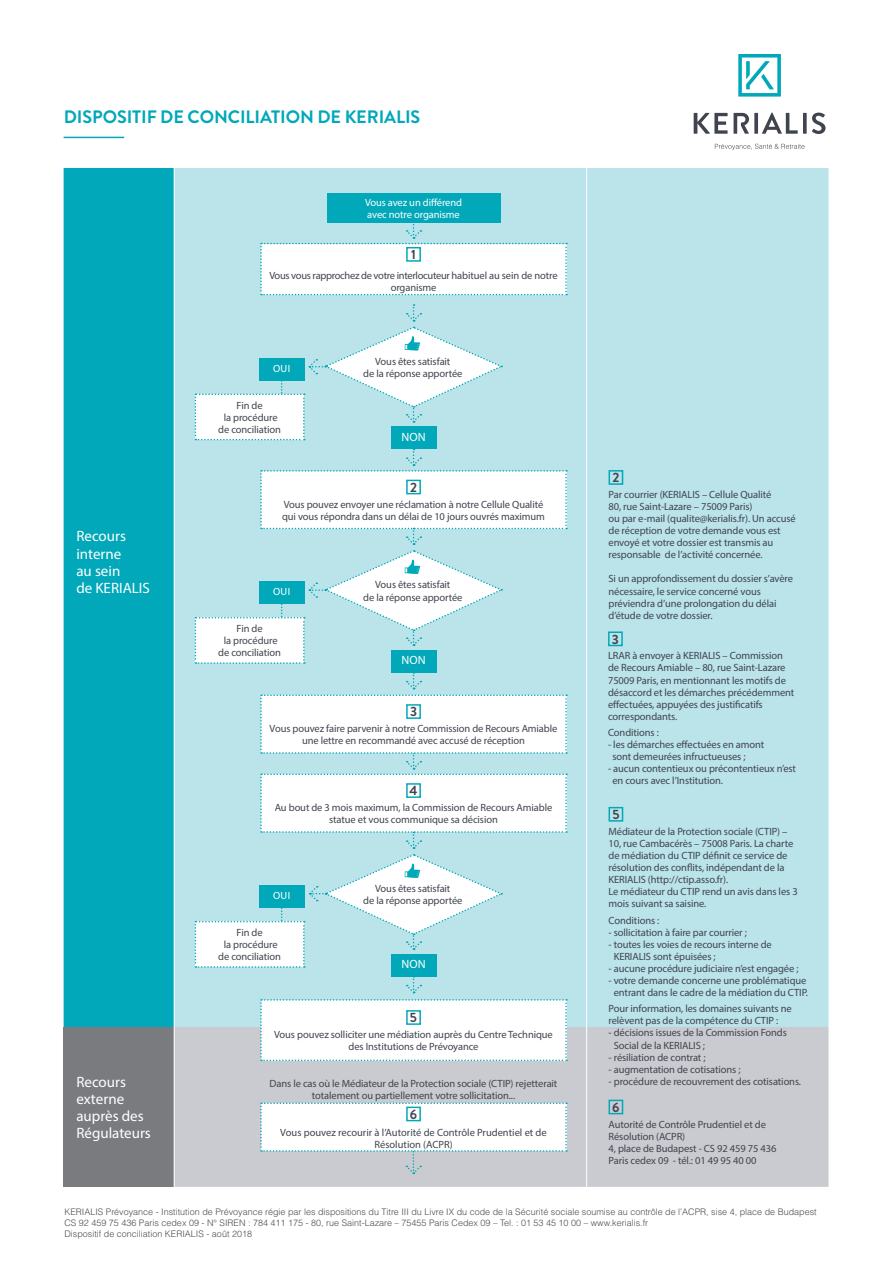
<style>
.page{position:relative;width:893px;height:1263px;background:#fff}
.page>*{position:absolute;margin:0;border:0;box-sizing:border-box;transform-origin:0 0}
.CG_Sous-titre___Fil{font:700 18px "Brandon Grotesque";letter-spacing:-.005em;color:#00a8b9}
.KE_TEXTE_COURANT{font:15px/17.2px "Myriad Pro";color:#fff}
.t1{font:700 13.5px "Brandon Grotesque";color:#40444e}
.KE_TEXTE_DANS_CADRE{font:12px "Myriad Pro";letter-spacing:.015em;color:#fff}
.KE_TEXTE_DANS_CADRE-2{font:10.5px/12px "Myriad Pro";letter-spacing:-.01em;color:#40444e}
.KE_TEXTE_DANS_CADRE-3{font:10.5px/12.1px "Myriad Pro";letter-spacing:-.03em;color:#40444e;text-align:center}
.KE_TEXTE_DANS_CADRE-4{font:10.5px/12.1px "Myriad Pro";letter-spacing:-.01em;color:#fff}
.t2{font:300 9px/10.8px "Helvetica LT Pro";color:#4b4c4d}
</style>
<div class="page">
<div style="left:64px;top:168px;width:110px;height:859px;background:#00a8b9"></div>
<div style="left:175px;top:168px;width:654px;height:859px;background:#bae3ea"></div>
<div style="left:64px;top:1027px;width:110px;height:160px;background:#797b7e"></div>
<div style="left:175px;top:1027px;width:654px;height:160px;background:#cacbd0"></div>
<hr style="left:586px;top:168px;width:1px;height:425px;background:#fff">
<hr style="left:586px;top:593px;width:1px;height:434px;background:#fff">
<hr style="left:586px;top:1027px;width:1px;height:160px;background:#fff">
<div style="left:327px;top:193px;width:173px;height:29px;background:#00a8b9"></div>
<svg style="left:260px;top:221px;width:307px;height:74px"></svg>
<svg style="left:260px;top:999px;width:307px;height:62px"></svg>
<svg style="left:406px;top:976px;width:15px;height:17px"></svg>
<div style="left:391px;top:427px;width:45px;height:22px;background:#00a8b9"></div>
<div style="left:391px;top:650px;width:45px;height:22px;background:#00a8b9"></div>
<div style="left:391px;top:954px;width:45px;height:22px;background:#00a8b9"></div>
<svg style="left:195px;top:304px;width:307px;height:136px"></svg>
<svg style="left:195px;top:449px;width:372px;height:215px"></svg>
<svg style="left:195px;top:672px;width:372px;height:296px"></svg>
<div style="left:609px;top:470px;width:14px;height:15px;border:1px solid #00a8b9"></div>
<div style="left:608px;top:631px;width:15px;height:15px;border:1px solid #00a8b9"></div>
<div style="left:609px;top:1100px;width:14px;height:14px;border:1px solid #00a8b9"></div>
<div style="left:609px;top:807px;width:14px;height:15px;border:1px solid #00a8b9"></div>
<svg style="left:260px;top:1102px;width:307px;height:72px"></svg>
<hr style="left:64px;top:137px;width:60px;height:1px;background:#00a8b9">
<svg style="left:694px;top:113px;width:34px;height:21px"></svg>
<svg style="left:754px;top:113px;width:4px;height:21px"></svg>
<svg style="left:762px;top:113px;width:36px;height:21px"></svg>
<svg style="left:803px;top:113px;width:4px;height:21px"></svg>
<svg style="left:812px;top:113px;width:13px;height:21px"></svg>
<svg style="left:734px;top:113px;width:15px;height:21px"></svg>
<svg style="left:738px;top:54px;width:43px;height:43px"></svg>
<svg style="left:715px;top:144px;width:89px;height:6px"></svg>
<p class="CG_Sous-titre___Fil" style="left:64px;top:104px;width:358px">DISPOSITIF DE CONCILIATION DE KERIALIS</p>
<p class="KE_TEXTE_DANS_CADRE-4" style="left:365px;top:196px;width:99px">Vous avez un différend avec notre organisme</p>
<p class="t1" style="left:411px;top:245px;width:6px">1</p>
<p class="KE_TEXTE_DANS_CADRE-3" style="left:269px;top:269px;width:290px">Vous vous rapprochez de votre interlocuteur habituel au sein de notre organisme</p>
<p class="KE_TEXTE_COURANT" style="left:76px;top:528px;width:75px">Recours interne<br>au sein<br>de KERIALIS</p>
<p class="KE_TEXTE_COURANT" style="left:76px;top:1073px;width:76px">Recours externe auprès des<br>Régulateurs</p>
<p class="KE_TEXTE_DANS_CADRE-4" style="left:273px;top:362px;width:19px">OUI</p>
<p class="KE_TEXTE_DANS_CADRE-2" style="left:218px;top:399px;width:64px;text-align:center">Fin de<br>la procédure de conciliation</p>
<p class="KE_TEXTE_DANS_CADRE-2" style="left:363px;top:355px;width:101px;text-align:center">Vous êtes satisfait<br>de la réponse apportée</p>
<p class="KE_TEXTE_DANS_CADRE" style="left:401px;top:429px;width:26px">NON</p>
<p class="t1" style="left:410px;top:478px;width:8px">2</p>
<p class="KE_TEXTE_DANS_CADRE-2" style="left:282px;top:498px;width:264px">Vous pouvez envoyer une réclamation à notre Cellule Qualité qui vous répondra dans un délai de 10 jours ouvrés maximum</p>
<p class="KE_TEXTE_DANS_CADRE-4" style="left:273px;top:585px;width:19px">OUI</p>
<p class="KE_TEXTE_DANS_CADRE-2" style="left:218px;top:622px;width:64px;text-align:center">Fin de<br>la procédure de conciliation</p>
<p class="KE_TEXTE_DANS_CADRE-2" style="left:363px;top:579px;width:101px;text-align:center">Vous êtes satisfait<br>de la réponse apportée</p>
<p class="KE_TEXTE_DANS_CADRE" style="left:401px;top:653px;width:26px">NON</p>
<p class="t1" style="left:410px;top:702px;width:9px">3</p>
<p class="KE_TEXTE_DANS_CADRE-2" style="left:270px;top:722px;width:289px;text-align:center">Vous pouvez faire parvenir à notre Commission de Recours Amiable une lettre en recommandé avec accusé de réception</p>
<p class="t1" style="left:409px;top:781px;width:10px">4</p>
<p class="KE_TEXTE_DANS_CADRE-2" style="left:275px;top:801px;width:279px;text-align:center">Au bout de 3 mois maximum, la Commission de Recours Amiable statue et vous communique sa décision</p>
<p class="KE_TEXTE_DANS_CADRE-4" style="left:273px;top:889px;width:19px">OUI</p>
<p class="KE_TEXTE_DANS_CADRE-2" style="left:218px;top:926px;width:64px;text-align:center">Fin de<br>la procédure de conciliation</p>
<p class="KE_TEXTE_DANS_CADRE-2" style="left:363px;top:883px;width:101px;text-align:center">Vous êtes satisfait<br>de la réponse apportée</p>
<p class="KE_TEXTE_DANS_CADRE" style="left:401px;top:957px;width:26px">NON</p>
<p class="t1" style="left:410px;top:1008px;width:9px">5</p>
<p class="KE_TEXTE_DANS_CADRE-2" style="left:274px;top:1028px;width:280px;text-align:center">Vous pouvez solliciter une médiation auprès du Centre Technique des Institutions de Prévoyance</p>
<p class="KE_TEXTE_DANS_CADRE-2" style="left:270px;top:1077px;width:289px;text-align:center">Dans le cas où le Médiateur de la Protection sociale (CTIP) rejetterait totalement ou partiellement votre sollicitation...</p>
<p class="t1" style="left:410px;top:1104px;width:9px">6</p>
<p class="KE_TEXTE_DANS_CADRE-2" style="left:280px;top:1126px;width:268px;text-align:center">Vous pouvez recourir à l’Autorité de Contrôle Prudentiel et de<br>Résolution (ACPR)</p>
<p class="t1" style="left:612px;top:468px;width:8px">2</p>
<p class="KE_TEXTE_DANS_CADRE-2" style="left:609px;top:488px;width:189px">Par courrier (KERIALIS – Cellule Qualité<br>80, rue Saint-Lazare – 75009 Paris)<br>ou par e-mail (qualite@kerialis.fr). Un accusé de réception de votre demande vous est envoyé et votre dossier est transmis au responsable de l’activité concernée.</p>
<p class="KE_TEXTE_DANS_CADRE-2" style="left:609px;top:573px;width:186px">Si un approfondissement du dossier s’avère nécessaire, le service concerné vous préviendra d’une prolongation du délai d’étude de votre dossier.</p>
<p class="t1" style="left:612px;top:629px;width:9px">3</p>
<p class="KE_TEXTE_DANS_CADRE-2" style="left:608px;top:650px;width:188px">LRAR à envoyer à KERIALIS – Commission de Recours Amiable – 80, rue Saint-Lazare 75009 Paris, en mentionnant les motifs de désaccord et les démarches précédemment effectuées, appuyées des justificatifs correspondants.</p>
<p class="KE_TEXTE_DANS_CADRE-2" style="left:608px;top:726px;width:52px">Conditions :</p>
<p class="KE_TEXTE_DANS_CADRE-2" style="left:612px;top:738px;width:154px;text-indent:-4px">- les démarches effectuées en amont sont demeurées infructueuses ;</p>
<p class="KE_TEXTE_DANS_CADRE-2" style="left:612px;top:763px;width:185px;text-indent:-4px">- aucun contentieux ou précontentieux n’est en cours avec l’Institution.</p>
<p class="t1" style="left:612px;top:805px;width:9px">5</p>
<p class="KE_TEXTE_DANS_CADRE-2" style="left:609px;top:825px;width:186px">Médiateur de la Protection sociale (CTIP) – 10, rue Cambacérès – 75008 Paris. La charte de médiation du CTIP définit ce service de résolution des conflits, indépendant de la KERIALIS (http://ctip.asso.fr).</p>
<p class="KE_TEXTE_DANS_CADRE-2" style="left:609px;top:885px;width:191px">Le médiateur du CTIP rend un avis dans les 3 mois suivant sa saisine.</p>
<p class="KE_TEXTE_DANS_CADRE-2" style="left:609px;top:914px;width:52px">Conditions :</p>
<p class="KE_TEXTE_DANS_CADRE-2" style="left:609px;top:926px;width:140px">- sollicitation à faire par courrier ;</p>
<p class="KE_TEXTE_DANS_CADRE-2" style="left:614px;top:938px;width:159px;text-indent:-5px">- toutes les voies de recours interne de<br>KERIALIS sont épuisées ;</p>
<p class="KE_TEXTE_DANS_CADRE-2" style="left:609px;top:962px;width:191px">- aucune procédure judiciaire n’est engagée ;</p>
<p class="KE_TEXTE_DANS_CADRE-2" style="left:609px;top:974px;width:201px;text-align:center">- votre demande concerne une problématique entrant dans le cadre de la médiation du CTIP.</p>
<p class="KE_TEXTE_DANS_CADRE-2" style="left:609px;top:1002px;width:185px">Pour information, les domaines suivants ne relèvent pas de la compétence du CTIP :</p>
<p class="KE_TEXTE_DANS_CADRE-2" style="left:614px;top:1027px;width:175px;text-indent:-5px">- décisions issues de la Commission Fonds<br>Social de la KERIALIS ;</p>
<p class="KE_TEXTE_DANS_CADRE-2" style="left:609px;top:1051px;width:99px">- résiliation de contrat ;</p>
<p class="KE_TEXTE_DANS_CADRE-2" style="left:609px;top:1063px;width:134px">- augmentation de cotisations ;</p>
<p class="KE_TEXTE_DANS_CADRE-2" style="left:609px;top:1075px;width:194px">- procédure de recouvrement des cotisations.</p>
<p class="t1" style="left:612px;top:1098px;width:9px">6</p>
<p class="KE_TEXTE_DANS_CADRE-2" style="left:609px;top:1118px;width:159px">Autorité de Contrôle Prudentiel et de<br>Résolution (ACPR)</p>
<p class="KE_TEXTE_DANS_CADRE-2" style="left:609px;top:1142px;width:169px">4, place de Budapest - CS 92 459 75 436<br>Paris cedex 09 - tél.: 01 49 95 40 00</p>
<p class="t2" style="left:64px;top:1207px;width:754px">KERIALIS Prévoyance - Institution de Prévoyance régie par les dispositions du Titre III du Livre IX du code de la Sécurité sociale soumise au contrôle de l’ACPR, sise 4, place de Budapest<br>CS 92 459 75 436 Paris cedex 09 - N° SIREN : 784 411 175 - 80, rue Saint-Lazare – 75455 Paris Cedex 09 – Tel. : 01 53 45 10 00 – www.kerialis.fr</p>
<p class="t2" style="left:64px;top:1228px;width:189px">Dispositif de conciliation KERIALIS - août 2018</p>
</div>
